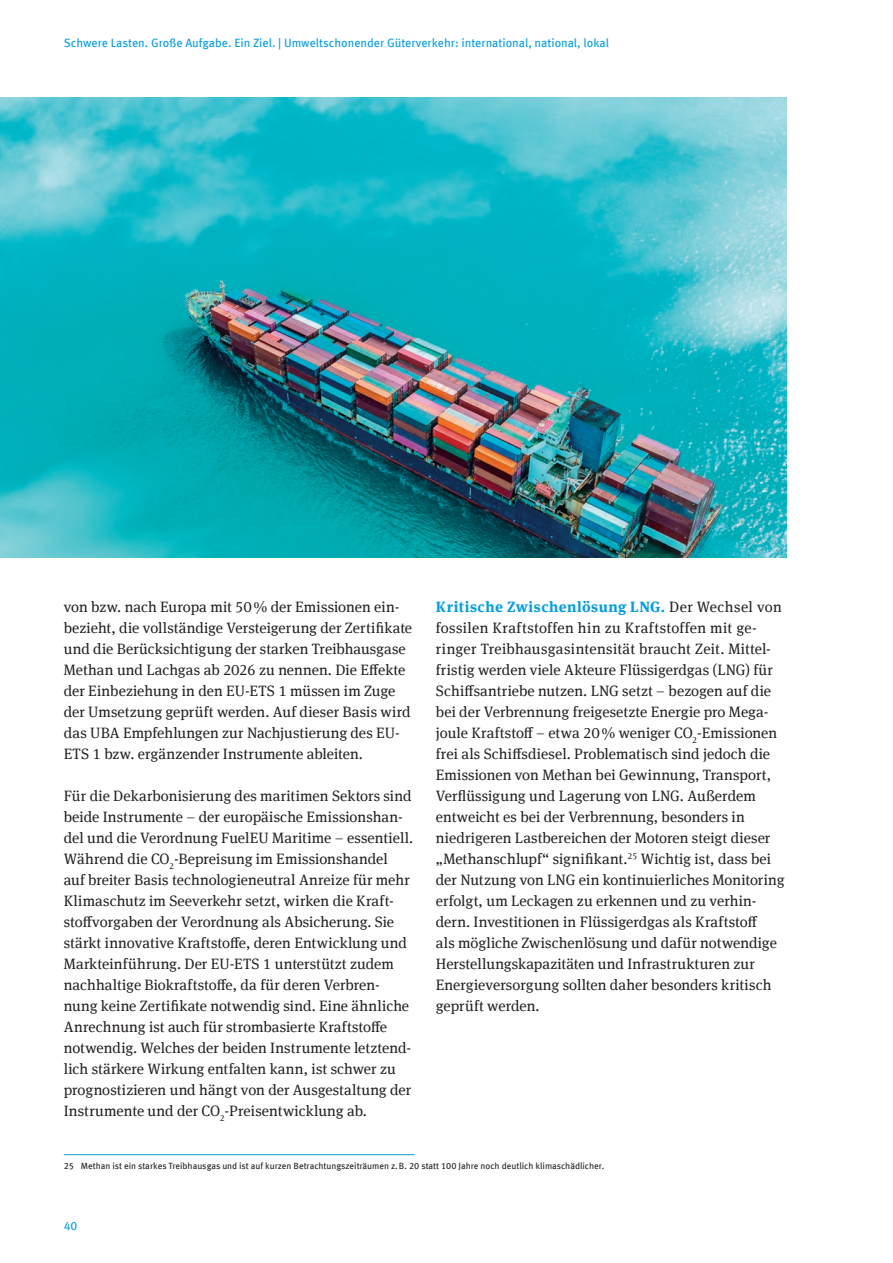
<style>
.page{position:relative;width:893px;height:1263px;background:#fff}
.page>*{position:absolute;margin:0;border:0;box-sizing:border-box;transform-origin:0 0}
.P_Copytext{font:15px/21px "Meta Serif Offc";letter-spacing:.005em;color:#231f20}
.t1{font:12px "Meta Offc";color:#069edb}
.t2{font:9px "Meta Offc";color:#231f20}
.s1{font-weight:700;color:#069edb}
</style>
<div class="page">
<hr style="left:64px;top:1154px;width:351px;height:1px;background:#069edb">
<img style="left:0;top:98px;width:787px;height:459px">
<p class="t1" style="left:64px;top:36px;width:547px">Schwere Lasten. Große Aufgabe. Ein Ziel. | Umweltschonender Güterverkehr: international, national, lokal</p>
<p class="P_Copytext" style="left:64px;top:597px;width:350px">von bzw. nach Europa mit 50% der Emissionen ein&shy;bezieht, die vollständige Versteigerung der Zertifikate und die Berücksichtigung der starken Treibhausgase Methan und Lachgas ab 2026 zu nennen. Die Effekte der Einbeziehung in den EU-ETS 1 müssen im Zuge der Umsetzung geprüft werden. Auf dieser Basis wird das UBA Empfehlungen zur Nachjustierung des EU-ETS 1 bzw. ergänzender Instrumente ableiten.</p>
<p class="P_Copytext" style="left:64px;top:786px;width:351px">Für die Dekarbonisierung des maritimen Sektors sind beide Instrumente – der europäische Emissionshan&shy;del und die Verordnung FuelEU Maritime – essentiell.<br>Während die CO<sub>2</sub>-Bepreisung im Emissionshandel<br>auf breiter Basis technologieneutral Anreize für mehr Klimaschutz im Seeverkehr setzt, wirken die Kraft&shy;stoffvorgaben der Verordnung als Absicherung. Sie stärkt innovative Kraftstoffe, deren Entwicklung und Markteinführung. Der EU-ETS 1 unterstützt zudem nachhaltige Biokraftstoffe, da für deren Verbren&shy;nung keine Zertifikate notwendig sind. Eine ähnliche Anrechnung ist auch für strombasierte Kraftstoffe notwendig. Welches der beiden Instrumente letztend&shy;lich stärkere Wirkung entfalten kann, ist schwer zu prognostizieren und hängt von der Ausgestaltung der Instrumente und der CO<sub>2</sub>-Preisentwicklung ab.</p>
<p class="P_Copytext" style="left:436px;top:597px;width:350px"><span class="s1">Kritische Zwischenlösung LNG.</span> Der Wechsel von fossilen Kraftstoffen hin zu Kraftstoffen mit ge&shy;ringer Treibhausgasintensität braucht Zeit. Mittel&shy;fristig werden viele Akteure Flüssigerdgas (LNG) für Schiffsantriebe nutzen. LNG setzt – bezogen auf die bei der Verbrennung freigesetzte Energie pro Mega&shy;joule Kraftstoff – etwa 20% weniger CO<sub>2</sub>-Emissionen frei als Schiffsdiesel. Problematisch sind jedoch die Emissionen von Methan bei Gewinnung, Transport, Verflüssigung und Lagerung von LNG. Außerdem entweicht es bei der Verbrennung, besonders in niedrigeren Lastbereichen der Motoren steigt dieser „Methanschlupf“ signifikant.<sup>25</sup> Wichtig ist, dass bei der Nutzung von LNG ein kontinuierliches Monitoring erfolgt, um Leckagen zu erkennen und zu verhin&shy;dern. Investitionen in Flüssigerdgas als Kraftstoff<br>als mögliche Zwischenlösung und dafür notwendige Herstellungskapazitäten und Infrastrukturen zur Energieversorgung sollten daher besonders kritisch geprüft werden.</p>
<p class="t2" style="left:64px;top:1161px;width:542px">25 Methan ist ein starkes Treibhausgas und ist auf kurzen Betrachtungszeiträumen z.B. 20 statt 100 Jahre noch deutlich klimaschädlicher.</p>
<p class="t1" style="left:64px;top:1218px;width:15px">40</p>
</div>
